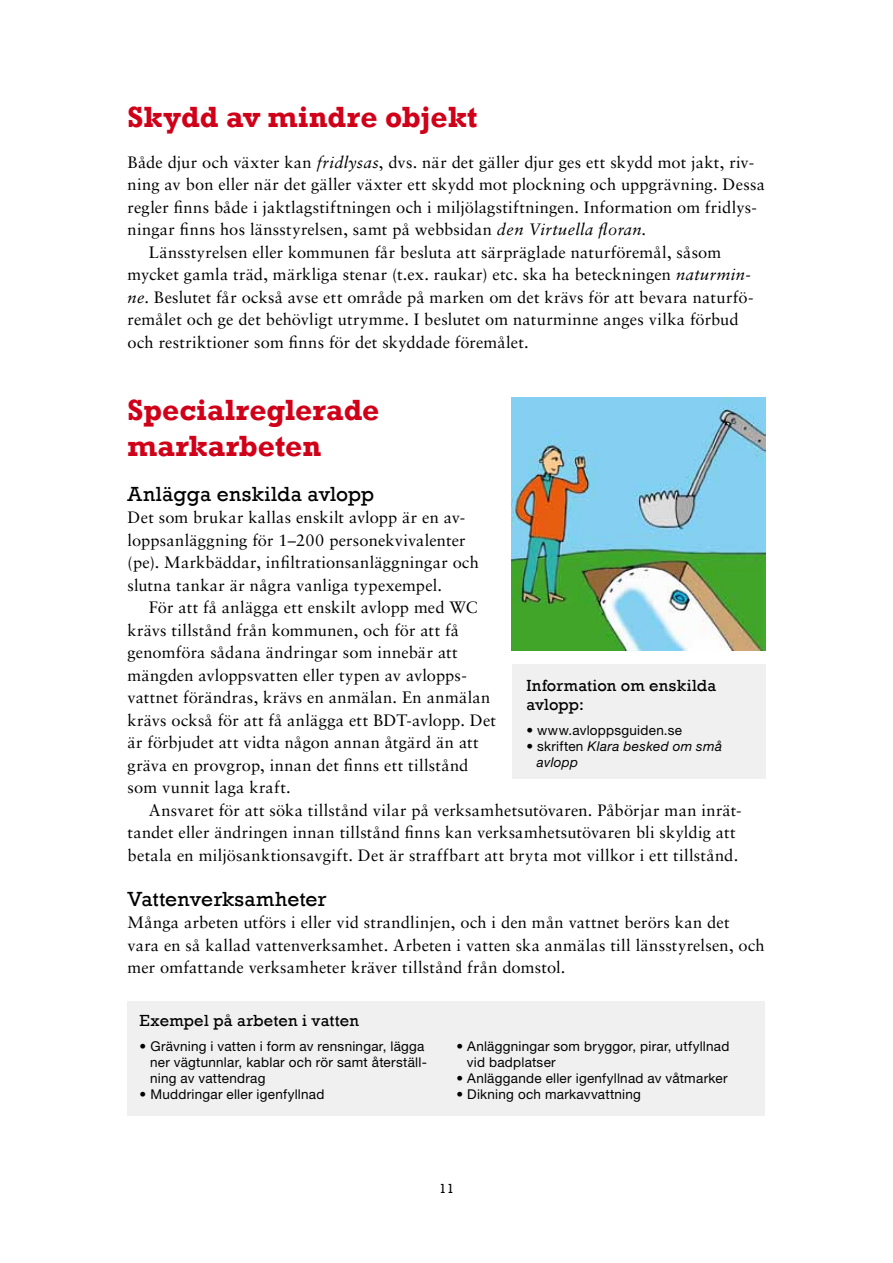
<style>
.page{position:relative;width:893px;height:1263px;background:#fff}
.page>*{position:absolute;margin:0;border:0;box-sizing:border-box;transform-origin:0 0}
.t1{font:700 30px/36px "Rockwell";color:#d10019}
.t2{font:21px "Rockwell";letter-spacing:.01em;color:#000}
.t3{font:16.5px/22.5px "Sabon";letter-spacing:.015em;color:#000}
.t4{font:16.5px/19.8px "Rockwell";letter-spacing:.015em;color:#000}
.t5{font:13.5px/16.2px "Helvetica Neue LT Std";letter-spacing:.02em;color:#000}
.t6{font:italic 13.5px/16.2px "Helvetica Neue LT Std";letter-spacing:.025em;color:#000}
.t7{font:13.5px "Rockwell";color:#000}
.s1{font-style:italic}
.s2{font-style:normal}
</style>
<div class="page">
<img style="left:512px;top:397px;width:253px;height:254px">
<div style="left:512px;top:664px;width:253px;height:115px;background:#f0f0f1"></div>
<div style="left:128px;top:1001px;width:637px;height:115px;background:#f0f0f1"></div>
<h1 class="t1" style="left:128px;top:99px;width:352px">Skydd av mindre objekt</h1>
<p class="t3" style="left:128px;top:150px;width:628px">Både djur och växter kan <span class="s1">fridlysas</span>, dvs. när det gäller djur ges ett skydd mot jakt, riv-</p>
<p class="t3" style="left:128px;top:173px;width:639px">ning av bon eller när det gäller växter ett skydd mot plockning och uppgrävning. Dessa</p>
<p class="t3" style="left:128px;top:195px;width:631px">regler finns både i jaktlagstiftningen och i miljölagstiftningen. Information om fridlys-</p>
<p class="t3" style="left:128px;top:218px;width:520px">ningar finns hos länsstyrelsen, samt på webbsidan <span class="s1">den Virtuella floran</span>.</p>
<p class="t3" style="left:149px;top:240px;width:574px">Länsstyrelsen eller kommunen får besluta att särpräglade naturföremål, såsom</p>
<p class="t3" style="left:128px;top:263px;width:625px">mycket gamla träd, märkliga stenar (t.ex. raukar) etc. ska ha beteckningen <span class="s1">naturmin-</span></p>
<p class="t3" style="left:128px;top:285px;width:627px"><span class="s1">ne</span>. Beslutet får också avse ett område på marken om det krävs för att bevara naturfö-</p>
<p class="t3" style="left:128px;top:308px;width:612px">remålet och ge det behövligt utrymme. I beslutet om naturminne anges vilka förbud</p>
<p class="t3" style="left:128px;top:330px;width:403px">och restriktioner som finns för det skyddade föremålet.</p>
<h1 class="t1" style="left:128px;top:391px;width:253px">Specialreglerade markarbeten</h1>
<p class="t2" style="left:128px;top:481px;width:248px">Anlägga enskilda avlopp</p>
<p class="t3" style="left:128px;top:506px;width:353px">Det som brukar kallas enskilt avlopp är en av&shy;loppsanläggning för 1–200 personekvivalenter (pe). Markbäddar, infiltrationsanläggningar och slutna tankar är några vanliga typexempel.</p>
<p class="t3" style="left:128px;top:596px;width:370px;text-indent:21px">För att få anlägga ett enskilt avlopp med WC krävs tillstånd från kommunen, och för att få genomföra sådana ändringar som innebär att mängden avloppsvatten eller typen av avlopps&shy;vattnet förändras, krävs en anmälan. En anmälan krävs också för att få anlägga ett BDT-avlopp. Det är förbjudet att vidta någon annan åtgärd än att gräva en provgrop, innan det finns ett tillstånd som vunnit laga kraft.</p>
<p class="t3" style="left:128px;top:798px;width:616px;text-indent:21px">Ansvaret för att söka tillstånd vilar på verksamhetsutövaren. Påbörjar man inrät&shy;tandet eller ändringen innan tillstånd finns kan verksamhetsutövaren bli skyldig att betala en miljösanktionsavgift. Det är straffbart att bryta mot villkor i ett tillstånd.</p>
<p class="t2" style="left:128px;top:886px;width:201px">Vattenverksamheter</p>
<p class="t3" style="left:128px;top:911px;width:639px">Många arbeten utförs i eller vid strandlinjen, och i den mån vattnet berörs kan det vara en så kallad vattenverksamhet. Arbeten i vatten ska anmälas till länsstyrelsen, och mer omfattande verksamheter kräver tillstånd från domstol.</p>
<p class="t4" style="left:526px;top:675px;width:192px">Information om enskilda avlopp:</p>
<p class="t5" style="left:526px;top:722px;width:157px">• www.avloppsguiden.se</p>
<p class="t6" style="left:537px;top:738px;width:187px;text-indent:-11px"><span class="s2">• skriften</span> Klara besked om små avlopp</p>
<p class="t4" style="left:140px;top:1011px;width:221px">Exempel på arbeten i vatten</p>
<p class="t5" style="left:150px;top:1038px;width:278px;text-indent:-11px">• Grävning i vatten i form av rensningar, lägga ner vägtunnlar, kablar och rör samt återställ&shy;ning av vattendrag</p>
<p class="t5" style="left:140px;top:1086px;width:186px">• Muddringar eller igenfyllnad</p>
<p class="t5" style="left:467px;top:1038px;width:264px;text-indent:-11px">• Anläggningar som bryggor, pirar, utfyllnad vid badplatser</p>
<p class="t5" style="left:456px;top:1070px;width:273px">• Anläggande eller igenfyllnad av våtmarker</p>
<p class="t5" style="left:456px;top:1086px;width:186px">• Dikning och markavvattning</p>
<p class="t7" style="left:439px;top:1181px;width:16px">11</p>
</div>
